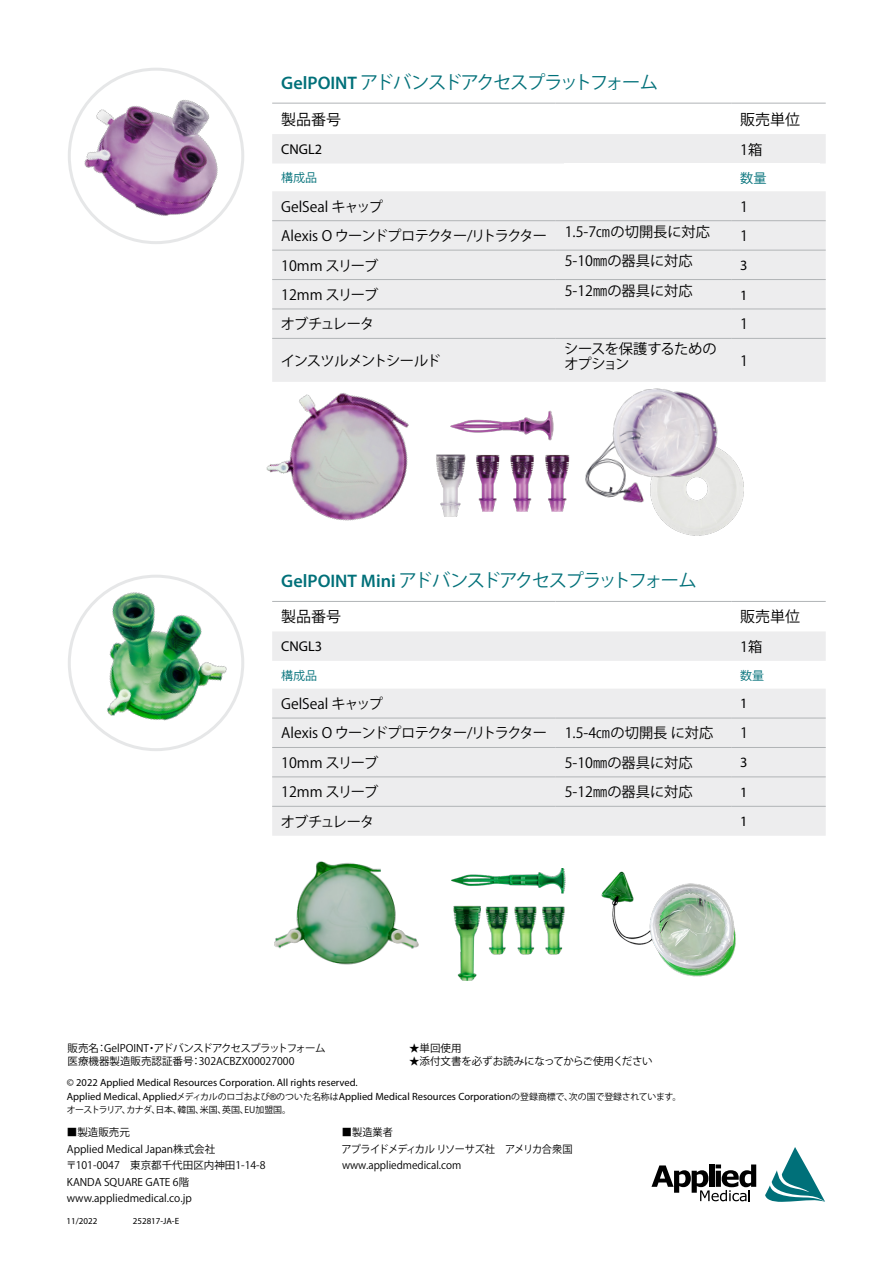
<style>
.page{position:relative;width:893px;height:1263px;background:#fff}
.page>*{position:absolute;margin:0;border:0;box-sizing:border-box;transform-origin:0 0}
.t1{font:18.15px "Koz Go Pro";letter-spacing:-.09em;color:#007079}
.t2{font:15px "Koz Go Pro";color:#000}
.t3{font:14.25px "Koz Go Pro";letter-spacing:-.01em;color:#000}
.t4{font:14.25px "Koz Go Pro";letter-spacing:-.04em;color:#000}
.t5{font:14.25px "Koz Go Pro";letter-spacing:-.05em;color:#000}
.t6{font:14.25px "Myriad Pro";color:#000}
.t7{font:14.25px/14.5px "Koz Go Pro";letter-spacing:-.035em;color:#000}
.t8{font:14.25px "Koz Go Pro";letter-spacing:-.07em;color:#000}
.t9{font:14.25px "Koz Go Pro";letter-spacing:-.08em;color:#000}
.t10{font:13.2px "Koz Go Pro";color:#007079}
.t11{font:12px "Koz Go Pro";color:#007079}
.t12{font:10.5px/16.5px "Koz Go Pro";color:#000}
.t13{font:10.5px/13.5px "Myriad Pro";color:#000}
.t14{font:9px "Myriad Pro";color:#000}
.t15{font:8.85px "Koz Go Pr 6 N";letter-spacing:-.04em;color:#000}
.s1{font-family:"Myriad Pro";font-weight:600}
.s2{font-family:"Koz Go Pr 6 N";font-size:8.85px}
.s3{font-family:"Arial";font-size:9px}
</style>
<div class="page">
<img style="left:74px;top:580px;width:168px;height:169px">
<img style="left:673px;top:460px;width:70px;height:76px">
<img style="left:585px;top:388px;width:148px;height:141px">
<img style="left:450px;top:410px;width:104px;height:31px">
<img style="left:476px;top:454px;width:94px;height:58px">
<img style="left:437px;top:454px;width:29px;height:63px">
<img style="left:266px;top:393px;width:171px;height:128px">
<img style="left:485px;top:906px;width:80px;height:49px">
<img style="left:453px;top:905px;width:28px;height:76px">
<img style="left:451px;top:868px;width:115px;height:26px">
<img style="left:601px;top:871px;width:135px;height:106px">
<img style="left:274px;top:861px;width:145px;height:104px">
<svg style="left:272px;top:632px;width:554px;height:204px;fill:#ededee"></svg>
<hr style="left:272px;top:601px;width:284px;height:1px;background:#b1b4b6">
<hr style="left:556px;top:601px;width:175px;height:1px;background:#b1b4b6">
<hr style="left:731px;top:601px;width:95px;height:1px;background:#b1b4b6">
<hr style="left:272px;top:718px;width:284px;height:1px;background:#b1b4b6">
<hr style="left:556px;top:718px;width:175px;height:1px;background:#b1b4b6">
<hr style="left:731px;top:718px;width:95px;height:1px;background:#b1b4b6">
<hr style="left:272px;top:747px;width:284px;height:1px;background:#b1b4b6">
<hr style="left:556px;top:747px;width:175px;height:1px;background:#b1b4b6">
<hr style="left:731px;top:747px;width:95px;height:1px;background:#b1b4b6">
<hr style="left:272px;top:776px;width:284px;height:1px;background:#b1b4b6">
<hr style="left:556px;top:776px;width:175px;height:1px;background:#b1b4b6">
<hr style="left:731px;top:776px;width:95px;height:1px;background:#b1b4b6">
<hr style="left:272px;top:806px;width:284px;height:1px;background:#b1b4b6">
<hr style="left:556px;top:806px;width:175px;height:1px;background:#b1b4b6">
<hr style="left:731px;top:806px;width:95px;height:1px;background:#b1b4b6">
<img style="left:69px;top:69px;width:174px;height:173px">
<svg style="left:272px;top:102px;width:554px;height:1px"></svg>
<svg style="left:272px;top:134px;width:554px;height:248px;background:#ededee"></svg>
<hr style="left:272px;top:103px;width:284px;height:1px;background:#b1b4b6">
<hr style="left:556px;top:103px;width:175px;height:1px;background:#b1b4b6">
<hr style="left:731px;top:103px;width:95px;height:1px;background:#b1b4b6">
<hr style="left:272px;top:220px;width:284px;height:1px;background:#b1b4b6">
<hr style="left:556px;top:220px;width:175px;height:1px;background:#b1b4b6">
<hr style="left:731px;top:220px;width:95px;height:1px;background:#b1b4b6">
<hr style="left:272px;top:250px;width:284px;height:1px;background:#b1b4b6">
<hr style="left:556px;top:250px;width:175px;height:1px;background:#b1b4b6">
<hr style="left:731px;top:250px;width:95px;height:1px;background:#b1b4b6">
<hr style="left:272px;top:279px;width:284px;height:1px;background:#b1b4b6">
<hr style="left:556px;top:279px;width:175px;height:1px;background:#b1b4b6">
<hr style="left:731px;top:279px;width:95px;height:1px;background:#b1b4b6">
<hr style="left:272px;top:309px;width:284px;height:1px;background:#b1b4b6">
<hr style="left:556px;top:309px;width:175px;height:1px;background:#b1b4b6">
<hr style="left:731px;top:309px;width:95px;height:1px;background:#b1b4b6">
<hr style="left:272px;top:338px;width:284px;height:1px;background:#b1b4b6">
<hr style="left:556px;top:338px;width:175px;height:1px;background:#b1b4b6">
<hr style="left:731px;top:338px;width:95px;height:1px;background:#b1b4b6">
<div style="left:565px;top:164px;width:224px;height:27px;background:#fff"></div>
<div style="left:740px;top:164px;width:79px;height:27px;background:#fff"></div>
<svg style="left:651px;top:1164px;width:105px;height:37px"></svg>
<svg style="left:765px;top:1147px;width:60px;height:55px"></svg>
<h1 class="t1" style="left:281px;top:71px;width:378px"><span class="s1">GelPOINT</span> アドバンスドアクセスプラットフォーム</h1>
<h2 class="t2" style="left:281px;top:110px;width:61px">製品番号</h2>
<h2 class="t2" style="left:740px;top:109px;width:61px">販売単位</h2>
<h3 class="t6" style="left:281px;top:141px;width:42px">CNGL2</h3>
<h3 class="t3" style="left:740px;top:140px;width:24px">1箱</h3>
<p class="t11" style="left:281px;top:170px;width:37px">構成品</p>
<p class="t10" style="left:740px;top:169px;width:28px">数量</p>
<h3 class="t3" style="left:281px;top:197px;width:103px">GelSeal キャップ</h3>
<h3 class="t3" style="left:740px;top:197px;width:9px">1</h3>
<h3 class="t4" style="left:281px;top:227px;width:430px">Alexis O ウーンドプロテクター/リトラクター 1.5-7㎝の切開長に対応</h3>
<h3 class="t3" style="left:740px;top:227px;width:9px">1</h3>
<h3 class="t4" style="left:281px;top:256px;width:99px">10mm スリーブ</h3>
<h3 class="t3" style="left:565px;top:252px;width:130px">5-10㎜の器具に対応</h3>
<h3 class="t6" style="left:740px;top:257px;width:9px">3</h3>
<h3 class="t4" style="left:281px;top:285px;width:99px">12mm スリーブ</h3>
<h3 class="t3" style="left:565px;top:281px;width:130px">5-12㎜の器具に対応</h3>
<h3 class="t6" style="left:740px;top:286px;width:9px">1</h3>
<h3 class="t8" style="left:281px;top:315px;width:95px">オブチュレータ</h3>
<h3 class="t3" style="left:740px;top:315px;width:9px">1</h3>
<h3 class="t9" style="left:281px;top:351px;width:161px">インスツルメントシールド</h3>
<h3 class="t7" style="left:564px;top:342px;width:154px">シースを保護するためのオプション</h3>
<h3 class="t3" style="left:740px;top:351px;width:9px">1</h3>
<h1 class="t1" style="left:281px;top:569px;width:417px"><span class="s1">GelPOINT Mini</span> アドバンスドアクセスプラットフォーム</h1>
<h2 class="t2" style="left:281px;top:607px;width:61px">製品番号</h2>
<h2 class="t2" style="left:740px;top:607px;width:61px">販売単位</h2>
<h3 class="t6" style="left:281px;top:638px;width:42px">CNGL3</h3>
<h3 class="t3" style="left:740px;top:637px;width:24px">1箱</h3>
<p class="t11" style="left:281px;top:667px;width:37px">構成品</p>
<p class="t11" style="left:740px;top:667px;width:25px">数量</p>
<h3 class="t3" style="left:281px;top:695px;width:103px">GelSeal キャップ</h3>
<h3 class="t6" style="left:740px;top:695px;width:9px">1</h3>
<h3 class="t5" style="left:281px;top:724px;width:434px">Alexis O ウーンドプロテクター/リトラクター 1.5-4㎝の切開長 に対応</h3>
<h3 class="t3" style="left:740px;top:724px;width:9px">1</h3>
<h3 class="t4" style="left:281px;top:753px;width:99px">10mm スリーブ</h3>
<h3 class="t3" style="left:565px;top:753px;width:130px">5-10㎜の器具に対応</h3>
<h3 class="t6" style="left:740px;top:754px;width:9px">3</h3>
<h3 class="t4" style="left:281px;top:783px;width:99px">12mm スリーブ</h3>
<h3 class="t3" style="left:565px;top:783px;width:130px">5-12㎜の器具に対応</h3>
<h3 class="t6" style="left:740px;top:783px;width:9px">1</h3>
<h3 class="t8" style="left:281px;top:812px;width:95px">オブチュレータ</h3>
<h3 class="t6" style="left:740px;top:812px;width:9px">1</h3>
<p class="t12" style="left:68px;top:1042px;width:260px;line-height:12.6px">販売名：GelPOINT・アドバンスドアクセスプラットフォーム医療機器製造販売認証番号：302ACBZX00027000</p>
<p class="t12" style="left:409px;top:1040px;width:54px">★単回使用</p>
<p class="t12" style="left:409px;top:1053px;width:245px">★添付文書を必ずお読みになってからご使用ください</p>
<p class="t13" style="left:67px;top:1076px;width:616px">© 2022 Applied Medical Resources Corporation. All rights reserved.<br>Applied Medical<span class="s2">、</span>Applied<span class="s2">メディカルのロゴおよび</span><span class="s3">®</span><span class="s2">のついた名称は</span>Applied Medical Resources Corporation<span class="s2">の登録商標で、次の国で登録されています。</span></p>
<p class="t15" style="left:67px;top:1105px;width:226px">オーストラリア、カナダ、日本、韓国、米国、英国、EU加盟国。</p>
<p class="t12" style="left:342px;top:1124px;width:232px">■製造業者<br>アプライドメディカル リソーサズ社 アメリカ合衆国www.appliedmedical.com</p>
<p class="t12" style="left:66px;top:1124px;width:201px">■製造販売元<br>Applied Medical Japan株式会社〒101-0047　東京都千代田区内神田1-14-8<br>KANDA SQUARE GATE 6階www.appliedmedical.co.jp</p>
<p class="t14" style="left:67px;top:1215px;width:32px">11/2022</p>
<p class="t14" style="left:133px;top:1215px;width:48px">252817-JA-E</p>
</div>
